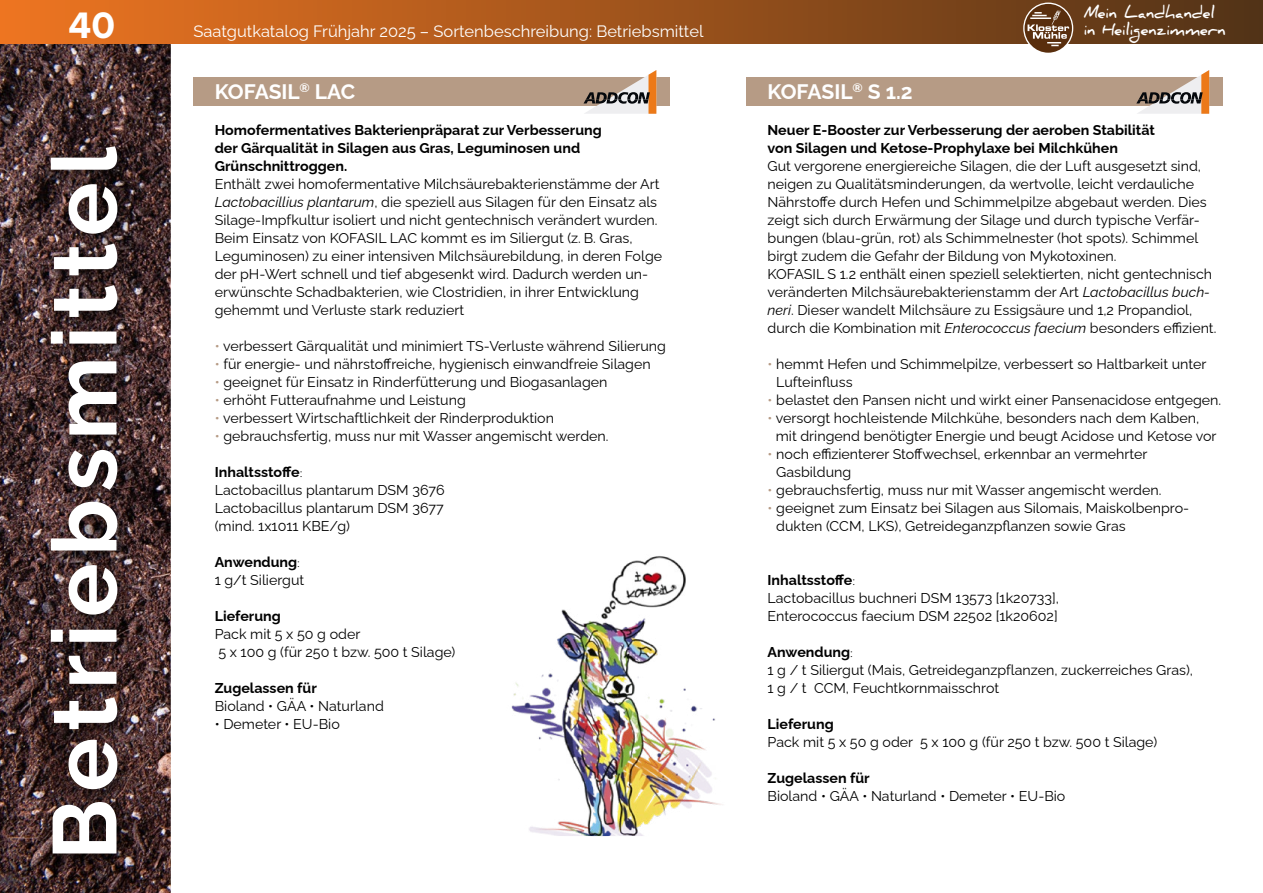
<style>
.page{position:relative;width:1263px;height:893px;background:#fff}
.page>*{position:absolute;margin:0;border:0;box-sizing:border-box;transform-origin:0 0}
.t1{font:700 90px "Raleway";letter-spacing:.08em;color:#fff}
.t2{font:700 38.25px "Proxima Nova";color:#fff}
.t3{font:700 21px "Raleway";letter-spacing:-.005em;color:#fff}
.t4{font:16.5px "Raleway";color:#fff}
.t5{font:700 16.05px/17px "Daniel";color:#fff;scale:.93 1}
.t6{font:14.25px/18px "Raleway";color:#000}
.t7{font:700 14.25px/18px "Raleway";color:#000}
.s1{font-style:italic}
.s2{color:#b69b85}
.s3{font-weight:700}
.s4{font-family:"Monsal Gothic";font-size:11.25px}
</style>
<div class="page">
<img style="left:0;top:44px;width:171px;height:849px">
<div style="left:0;top:0;width:1263px;height:44px;background:linear-gradient(to right,#ee7420,#53351a)"></div>
<svg style="left:1023px;top:3px;width:50px;height:51px"></svg>
<svg style="left:1024px;top:4px;width:48px;height:49px"></svg>
<svg style="left:1027px;top:10px;width:42px;height:36px;background:#86674f"></svg>
<div style="left:41px;top:137px;width:94px;height:735px;background:#000;opacity:.75"></div>
<div style="left:746px;top:77px;width:476px;height:29px;background:#b69b85"></div>
<div style="left:193px;top:77px;width:477px;height:29px;background:#b69b85"></div>
<svg style="left:1136px;top:70px;width:73px;height:44px"></svg>
<svg style="left:583px;top:70px;width:73px;height:44px"></svg>
<img style="left:511px;top:556px;width:211px;height:279px">
<h2 class="t2" style="left:69px;top:-3px;width:48px">40</h2>
<h1 class="t1" style="left:13px;top:860px;width:715px;rotate:-90deg">Betriebsmittel</h1>
<p class="t4" style="left:193px;top:18px;width:511px">Saatgutkatalog Frühjahr 2025 – Sortenbeschreibung: Betriebsmittel</p>
<h3 class="t3" style="left:215px;top:75px;width:142px">KOFASIL<sup>®</sup> LAC</h3>
<p class="t7" style="left:215px;top:119px;width:389px">Homofermentatives Bakterienpräparat zur Verbesserung der Gärqualität in Silagen aus Gras, Leguminosen und<br>Grünschnittroggen.</p>
<p class="t6" style="left:215px;top:173px;width:449px">Enthält zwei homofermentative Milchsäurebakterienstämme der Art <span class="s1">Lactobacillius plantarum</span>, die speziell aus Silagen für den Einsatz als Silage-Impfkultur isoliert und nicht gentechnisch verändert wurden.<br>Beim Einsatz von KOFASIL LAC kommt es im Siliergut (z. B. Gras, Leguminosen) zu einer intensiven Milchsäurebildung, in deren Folge der pH-Wert schnell und tief abgesenkt wird. Dadurch werden un-- erwünschte Schadbakterien, wie Clostridien, in ihrer Entwicklung gehemmt und Verluste stark reduziert</p>
<p class="t6" style="left:215px;top:335px;width:453px"><span class="s2">•</span> verbessert Gärqualität und minimiert TS-Verluste während Silierung</p>
<p class="t6" style="left:215px;top:353px;width:437px"><span class="s2">•</span> für energie- und nährstoffreiche, hygienisch einwandfreie Silagen</p>
<p class="t6" style="left:215px;top:371px;width:394px"><span class="s2">•</span> geeignet für Einsatz in Rinderfütterung und Biogasanlagen</p>
<p class="t6" style="left:215px;top:389px;width:253px"><span class="s2">•</span> erhöht Futteraufnahme und Leistung</p>
<p class="t6" style="left:215px;top:407px;width:341px"><span class="s2">•</span> verbessert Wirtschaftlichkeit der Rinderproduktion</p>
<p class="t6" style="left:215px;top:425px;width:395px"><span class="s2">•</span> gebrauchsfertig, muss nur mit Wasser angemischt werden.</p>
<p class="t6" style="left:215px;top:461px;width:232px"><span class="s3">Inhaltsstoffe</span><span class="s4">:<br></span>Lactobacillus plantarum DSM 3676<br>Lactobacillus plantarum DSM 3677 (mind. 1x1011 KBE/g)</p>
<p class="t6" style="left:215px;top:551px;width:91px"><span class="s3">Anwendung</span><span class="s4">:<br></span>1 g/t Siliergut</p>
<p class="t7" style="left:215px;top:605px;width:68px">Lieferung</p>
<p class="t6" style="left:215px;top:623px;width:242px">Pack mit 5 x 50 g oder<br>5 x 100 g (für 250 t bzw. 500 t Silage)</p>
<p class="t7" style="left:215px;top:677px;width:104px">Zugelassen für</p>
<p class="t6" style="left:215px;top:695px;width:171px">Bioland • GÄA • Naturland</p>
<p class="t6" style="left:215px;top:713px;width:127px">• Demeter • EU-Bio</p>
<p class="t5" style="left:1084px;top:4px;width:154px">Mein Landhandel in Heiligenzimmern</p>
<h3 class="t3" style="left:767px;top:75px;width:147px">KOFASIL<sup>®</sup> S 1.2</h3>
<p class="t7" style="left:767px;top:119px;width:389px">Neuer E-Booster zur Verbesserung der aeroben Stabilität von Silagen und Ketose-Prophylaxe bei Milchkühen</p>
<p class="t6" style="left:767px;top:155px;width:450px">Gut vergorene energiereiche Silagen, die der Luft ausgesetzt sind, neigen zu Qualitätsminderungen, da wertvolle, leicht verdauliche Nährstoffe durch Hefen und Schimmelpilze abgebaut werden. Dies zeigt sich durch Erwärmung der Silage und durch typische Verfär&shy;bungen (blau-grün, rot) als Schimmelnester (hot spots). Schimmel birgt zudem die Gefahr der Bildung von Mykotoxinen.<br>KOFASIL S 1.2 enthält einen speziell selektierten, nicht gentechnisch veränderten Milchsäurebakterienstamm der Art <span class="s1">Lactobacillus buch&shy;neri</span>. Dieser wandelt Milchsäure zu Essigsäure und 1,2 Propandiol, durch die Kombination mit <span class="s1">Enterococcus faecium</span> besonders effizient.</p>
<p class="t6" style="left:776px;top:353px;width:432px;text-indent:-9px"><span class="s2">•</span> hemmt Hefen und Schimmelpilze, verbessert so Haltbarkeit unter<br>Lufteinfluss</p>
<p class="t6" style="left:767px;top:389px;width:455px"><span class="s2">•</span> belastet den Pansen nicht und wirkt einer Pansenacidose entgegen.</p>
<p class="t6" style="left:776px;top:407px;width:442px;text-indent:-8px"><span class="s2">•</span> versorgt hochleistende Milchkühe, besonders nach dem Kalben, mit dringend benötigter Energie und beugt Acidose und Ketose vor</p>
<p class="t6" style="left:776px;top:443px;width:373px;text-indent:-9px"><span class="s2">•</span> noch effizienterer Stoffwechsel, erkennbar an vermehrter<br>Gasbildung</p>
<p class="t6" style="left:767px;top:479px;width:395px"><span class="s2">•</span> gebrauchsfertig, muss nur mit Wasser angemischt werden.</p>
<p class="t6" style="left:776px;top:497px;width:413px;text-indent:-9px"><span class="s2">•</span> geeignet zum Einsatz bei Silagen aus Silomais, Maiskolbenpro&shy;dukten (CCM, LKS), Getreideganzpflanzen sowie Gras</p>
<p class="t6" style="left:767px;top:569px;width:293px"><span class="s3">Inhaltsstoffe</span><span class="s4">:<br></span>Lactobacillus buchneri DSM 13573 [1k20733],<br>Enterococcus faecium DSM 22502 [1k20602]</p>
<p class="t6" style="left:767px;top:641px;width:427px"><span class="s3">Anwendung</span><span class="s4">:<br></span>1 g / t Siliergut (Mais, Getreideganzpflanzen, zuckerreiches Gras),<br>1 g / t CCM, Feuchtkornmaisschrot</p>
<p class="t7" style="left:767px;top:713px;width:68px">Lieferung</p>
<p class="t6" style="left:767px;top:731px;width:391px">Pack mit 5 x 50 g oder 5 x 100 g (für 250 t bzw. 500 t Silage)</p>
<p class="t7" style="left:767px;top:767px;width:104px">Zugelassen für</p>
<p class="t6" style="left:767px;top:785px;width:299px">Bioland • GÄA • Naturland • Demeter • EU-Bio</p>
</div>
